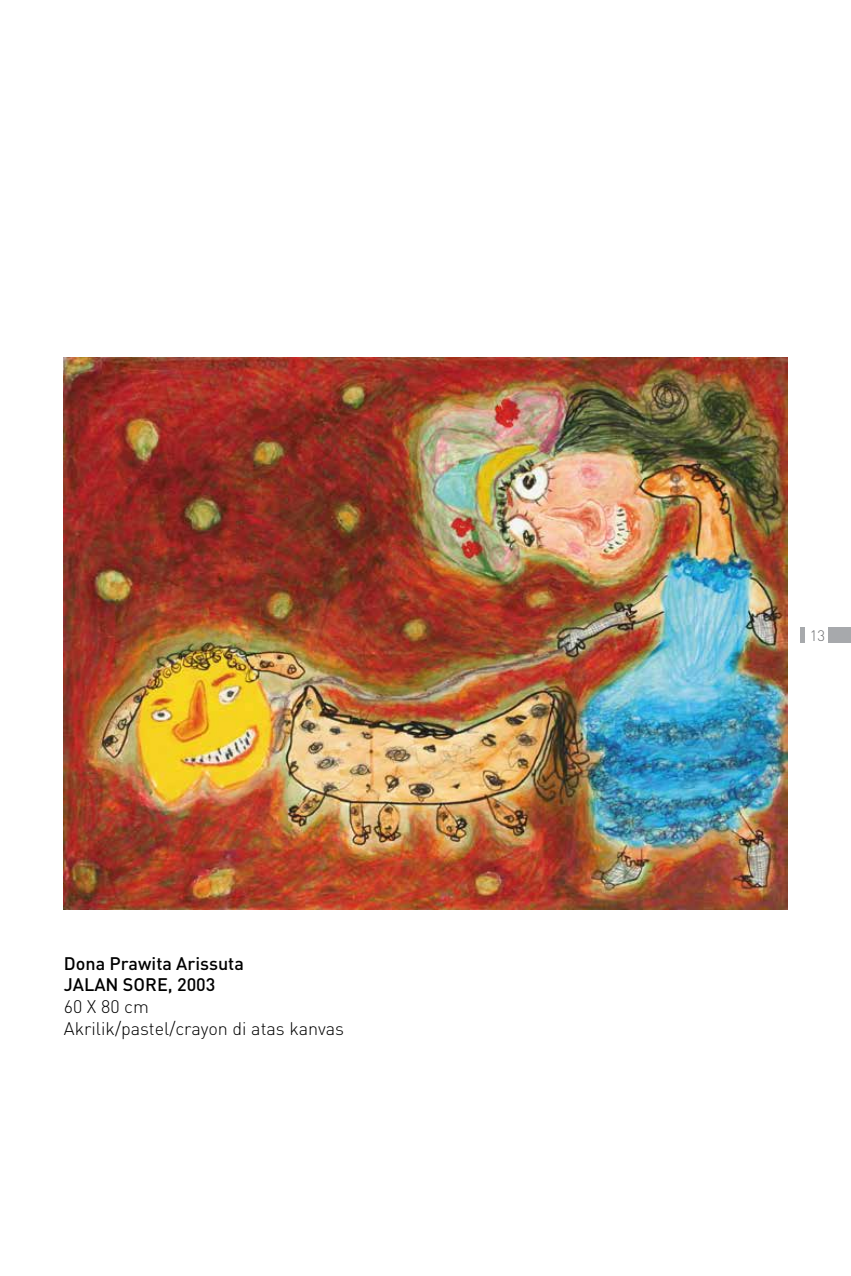
<style>
.page{position:relative;width:851px;height:1276px;background:#fff}
.page>*{position:absolute;margin:0;border:0;box-sizing:border-box;transform-origin:0 0}
.t1{font:300 18px/21.6px "DIN Pro";color:#000}
.t2{font:500 18px/21.6px "DIN Pro";color:#000}
.t3{font:300 15px "DIN Pro";color:#6d6e71}
</style>
<div class="page">
<div style="left:828px;top:627px;width:22px;height:16px;background:#a7a9ac"></div>
<hr style="left:800px;top:627px;width:4px;height:16px;background:#a7a9ac">
<img style="left:64px;top:357px;width:723px;height:552px">
<p class="t2" style="left:64px;top:950px;width:181px">Dona Prawita Arissuta<br>JALAN SORE, 2003</p>
<p class="t1" style="left:64px;top:994px;width:282px">60 X 80 cm<br>Akrilik/pastel/crayon di atas kanvas</p>
<p class="t3" style="left:809px;top:624px;width:17px">13</p>
</div>
